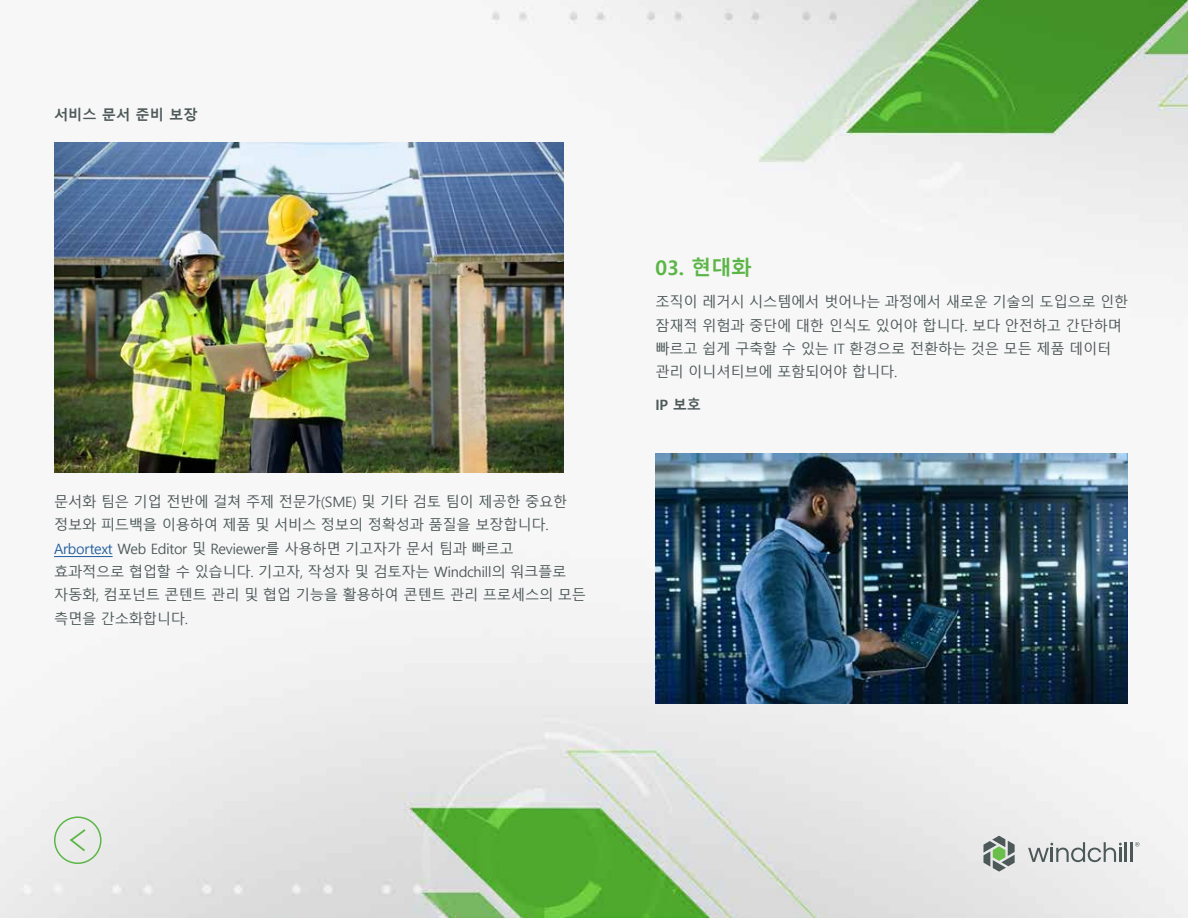
<style>
.page{position:relative;width:1188px;height:918px;background:#fff}
.page>*{position:absolute;margin:0;border:0;box-sizing:border-box;transform-origin:0 0}
.t1{font:700 20.1px "Malgun Gothic";color:#5cb647}
.t2{font:14.25px/23.4px "Malgun Gothic";letter-spacing:-.02em;color:#4e595a}
.t3{font:700 14.25px "Malgun Gothic";color:#4e595a}
.s1{color:#215e9e}
</style>
<div class="page">
<img style="left:0;top:0;width:1188px;height:918px">
<hr style="left:1125px;top:842px;width:2px;height:20px;background:#4d5858">
<hr style="left:1130px;top:842px;width:2px;height:20px;background:#4d5858">
<svg style="left:1135px;top:842px;width:5px;height:5px"></svg>
<svg style="left:1028px;top:842px;width:94px;height:20px;background:#bec2c2"></svg>
<svg style="left:983px;top:836px;width:32px;height:36px"></svg>
<hr style="left:54px;top:556px;width:59px;height:1px;background:#215e9e">
<img style="left:54px;top:142px;width:509px;height:330px">
<img style="left:656px;top:453px;width:472px;height:250px">
<div style="left:54px;top:816px;width:48px;height:48px;border:2px solid #5cb647;border-radius:50%"></div>
<svg style="left:67px;top:827px;width:21px;height:26px"></svg>
<p class="t3" style="left:54px;top:106px;width:145px">서비스 문서 준비 보장</p>
<p class="t2" style="left:54px;top:490px;width:534px">문서화 팀은 기업 전반에 걸쳐 주제 전문가(SME) 및 기타 검토 팀이 제공한 중요한 정보와 피드백을 이용하여 제품 및 서비스 정보의 정확성과 품질을 보장합니다.<br><span class="s1">Arbortext</span> Web Editor 및 Reviewer를 사용하면 기고자가 문서 팀과 빠르고 효과적으로 협업할 수 있습니다. 기고자, 작성자 및 검토자는 Windchill의 워크플로 자동화, 컴포넌트 콘텐트 관리 및 협업 기능을 활용하여 콘텐트 관리 프로세스의 모든 측면을 간소화합니다.</p>
<h1 class="t1" style="left:656px;top:256px;width:98px">03. 현대화</h1>
<p class="t2" style="left:656px;top:291px;width:475px">조직이 레거시 시스템에서 벗어나는 과정에서 새로운 기술의 도입으로 인한 잠재적 위험과 중단에 대한 인식도 있어야 합니다. 보다 안전하고 간단하며 빠르고 쉽게 구축할 수 있는 IT 환경으로 전환하는 것은 모든 제품 데이터 관리 이니셔티브에 포함되어야 합니다.</p>
<p class="t3" style="left:656px;top:396px;width:47px">IP 보호</p>
</div>
